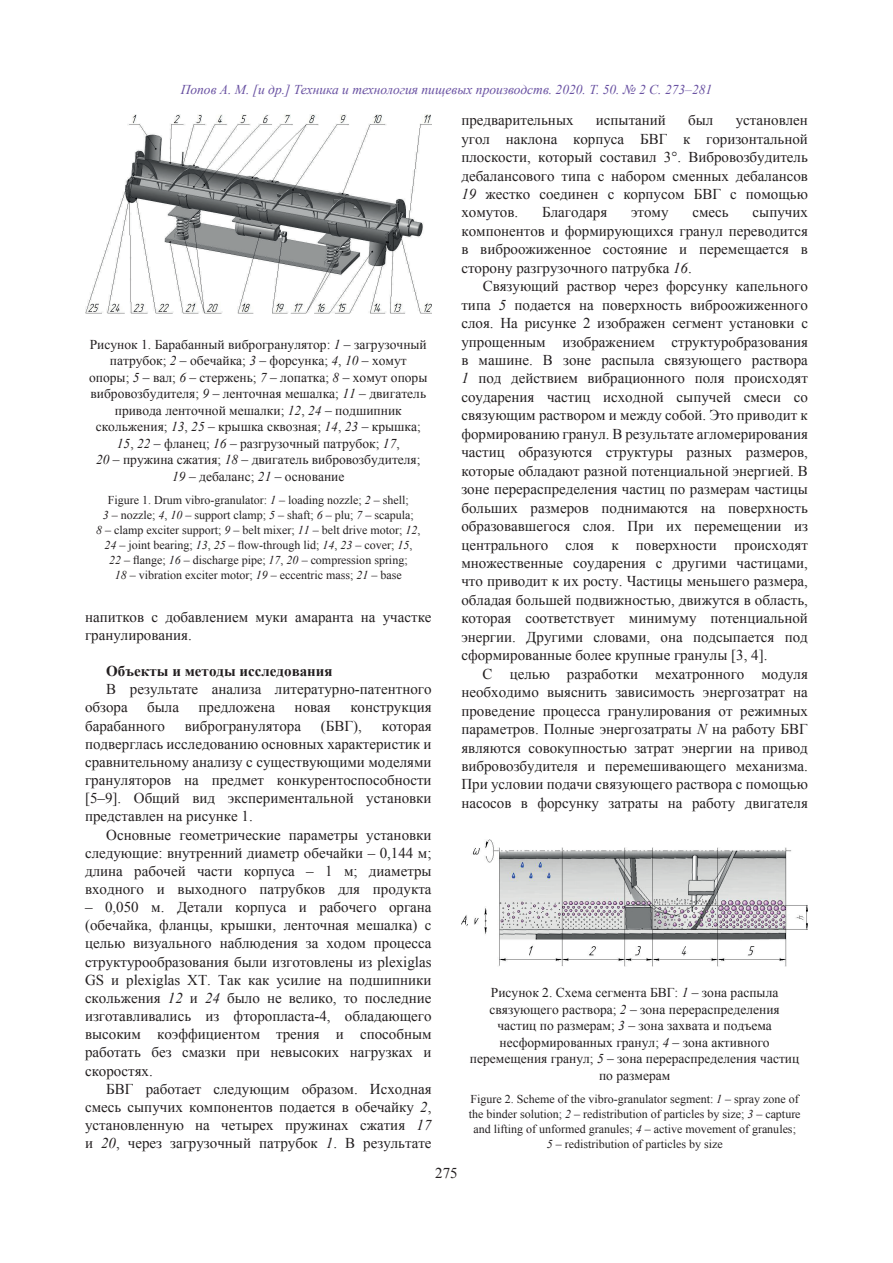
<style>
.page{position:relative;width:893px;height:1263px;background:#fff}
.page>*{position:absolute;margin:0;border:0;box-sizing:border-box;transform-origin:0 0}
.t1{font:15px/18.5px "Times New Roman";color:#231f20;text-align:justify}
.t2{font:700 15px "Times New Roman";color:#231f20}
.t3{font:13.5px/16.5px "Times New Roman";color:#231f20;text-align:center}
.t4{font:italic 13.5px "Times New Roman";color:#6850a1}
.t5{font:12px/15px "Times New Roman";color:#231f20;text-align:center}
.s1{font-style:italic}
</style>
<div class="page">
<img style="left:85px;top:115px;width:347px;height:199px">
<img style="left:461px;top:840px;width:347px;height:126px">
<p class="t4" style="left:181px;top:81px;width:533px">Попов А. М. [и др.] Техника и технология пищевых производств. 2020. Т. 50. № 2 С. 273–281</p>
<p class="t3" style="left:89px;top:335px;width:340px">Рисунок 1. Барабанный виброгранулятор: <span class="s1">1</span> – загрузочный патрубок; <span class="s1">2</span> – обечайка; <span class="s1">3</span> – форсунка; <span class="s1">4</span>, <span class="s1">10</span> – хомут опоры; <span class="s1">5</span> – вал; <span class="s1">6</span> – стержень; <span class="s1">7</span> – лопатка; <span class="s1">8</span> – хомут опоры вибровозбудителя; <span class="s1">9</span> – ленточная мешалка; <span class="s1">11</span> – двигатель привода ленточной мешалки; <span class="s1">12</span>, <span class="s1">24</span> – подшипник скольжения; <span class="s1">13</span>, <span class="s1">25</span> – крышка сквозная; <span class="s1">14</span>, <span class="s1">23</span> – крышка; <span class="s1">15</span>, <span class="s1">22</span> – фланец; <span class="s1">16</span> – разгрузочный патрубок; <span class="s1">17</span>,<br><span class="s1">20</span> – пружина сжатия; <span class="s1">18</span> – двигатель вибровозбудителя; <span class="s1">19</span> – дебаланс; <span class="s1">21</span> – основание</p>
<p class="t5" style="left:96px;top:492px;width:326px">Figure 1. Drum vibro-granulator: <span class="s1">1</span> – loading nozzle; <span class="s1">2</span> – shell;<br><span class="s1">3</span> – nozzle; <span class="s1">4</span>, <span class="s1">10</span> – support clamp; <span class="s1">5</span> – shaft; <span class="s1">6</span> – plu; <span class="s1">7</span> – scapula;<br><span class="s1">8</span> – clamp exciter support; <span class="s1">9</span> – belt mixer; <span class="s1">11</span> – belt drive motor; <span class="s1">12</span>, <span class="s1">24</span> – joint bearing; <span class="s1">13</span>, <span class="s1">25</span> – flow-through lid; <span class="s1">14</span>, <span class="s1">23</span> – cover; <span class="s1">15</span>,<br><span class="s1">22</span> – flange; <span class="s1">16</span> – discharge pipe; <span class="s1">17</span>, <span class="s1">20</span> – compression spring;<br><span class="s1">18</span> – vibration exciter motor; <span class="s1">19</span> – eccentric mass; <span class="s1">21</span> – base</p>
<p class="t1" style="left:85px;top:607px;width:348px">напитков с добавлением муки амаранта на участке гранулирования.</p>
<p class="t2" style="left:106px;top:661px;width:228px">Объекты и методы исследования</p>
<p class="t1" style="left:85px;top:680px;width:348px;text-indent:21px">В результате анализа литературно-патентного обзора</p>
<p class="t1" style="left:147px;top:698px;width:33px">была</p>
<p class="t1" style="left:199px;top:698px;width:78px">предложена</p>
<p class="t1" style="left:295px;top:698px;width:38px">новая</p>
<p class="t1" style="left:350px;top:698px;width:83px">конструкция</p>
<p class="t1" style="left:85px;top:716px;width:81px">барабанного</p>
<p class="t1" style="left:185px;top:716px;width:118px">виброгранулятора</p>
<p class="t1" style="left:321px;top:716px;width:43px">(БВГ),</p>
<p class="t1" style="left:85px;top:716px;width:348px;text-indent:297px">которая подверглась исследованию основных характеристик и сравнительному анализу с существующими моделями грануляторов на предмет конкурентоспособности [5–9]. Общий вид экспериментальной установки представлен на рисунке 1.</p>
<p class="t1" style="left:85px;top:825px;width:348px;text-indent:21px">Основные геометрические параметры установки следующие: внутренний диаметр обечайки – 0,144 м; длина рабочей части корпуса – 1 м; диаметры входного и выходного патрубков для продукта</p>
<p class="t1" style="left:85px;top:898px;width:348px">– 0,050 м. Детали корпуса и рабочего органа (обечайка, фланцы, крышки, ленточная мешалка) с целью визуального наблюдения за ходом процесса структурообразования были изготовлены из plexiglas GS и plexiglas XT. Так как усилие на подшипники скольжения <span class="s1">12</span> и <span class="s1">24</span> было не велико, то последние изготавливались из фторопласта-4, обладающего высоким коэффициентом трения и способным работать без смазки при невысоких нагрузках и скоростях.</p>
<p class="t1" style="left:85px;top:1079px;width:348px;text-indent:21px">БВГ работает следующим образом. Исходная смесь сыпучих компонентов подается в обечайку <span class="s1">2</span>, установленную на четырех пружинах сжатия <span class="s1">17 </span>и <span class="s1">20</span>, через загрузочный патрубок <span class="s1">1</span>. В результате</p>
<p class="t1" style="left:461px;top:111px;width:114px">предварительных</p>
<p class="t1" style="left:596px;top:111px;width:72px">испытаний</p>
<p class="t1" style="left:688px;top:111px;width:27px">был</p>
<p class="t1" style="left:461px;top:111px;width:348px;text-indent:274px">установлен угол наклона корпуса БВГ к горизонтальной плоскости, который составил 3°. Вибровозбудитель дебалансового типа с набором сменных дебалансов <span class="s1">19</span> жестко соединен с корпусом БВГ с помощью хомутов.</p>
<p class="t1" style="left:542px;top:203px;width:67px">Благодаря</p>
<p class="t1" style="left:631px;top:203px;width:39px">этому</p>
<p class="t1" style="left:692px;top:203px;width:38px">смесь</p>
<p class="t1" style="left:461px;top:203px;width:348px;text-indent:291px">сыпучих компонентов и формирующихся гранул переводится в виброожиженное состояние и перемещается в сторону разгрузочного патрубка <span class="s1">16</span>.</p>
<p class="t1" style="left:461px;top:277px;width:348px;text-indent:21px">Связующий раствор через форсунку капельного типа <span class="s1">5</span> подается на поверхность виброожиженного слоя. На рисунке 2 изображен сегмент установки с упрощенным изображением структуробразования в машине. В зоне распыла связующего раствора <span class="s1">1</span> под действием вибрационного поля происходят соударения частиц исходной сыпучей смеси со связующим раствором и между собой. Это приводит к формированию гранул. В результате агломерирования частиц образуются структуры разных размеров, которые обладают разной потенциальной энергией. В зоне перераспределения частиц по размерам частицы больших размеров поднимаются на поверхность образовавшегося слоя. При их перемещении из центрального слоя к поверхности происходят множественные соударения с другими частицами, что приводит к их росту. Частицы меньшего размера, обладая большей подвижностью, движутся в область, которая соответствует минимуму потенциальной энергии. Другими словами, она подсыпается под сформированные более крупные гранулы [3, 4].</p>
<p class="t1" style="left:461px;top:664px;width:348px;text-indent:21px">С целью разработки мехатронного модуля необходимо выяснить зависимость энергозатрат на проведение процесса гранулирования от режимных параметров. Полные энергозатраты <span class="s1">N</span> на работу БВГ являются совокупностью затрат энергии на привод вибровозбудителя и перемешивающего механизма.<br>При условии подачи связующего раствора с помощью насосов в форсунку затраты на работу двигателя</p>
<p class="t3" style="left:470px;top:984px;width:331px">Рисунок 2. Схема сегмента БВГ: <span class="s1">1</span> – зона распыла связующего раствора; <span class="s1">2</span> – зона перераспределения частиц по размерам; <span class="s1">3</span> – зона захвата и подъема несформированных гранул; <span class="s1">4</span> – зона активного перемещения гранул; <span class="s1">5</span> – зона перераспределения частиц по размерам</p>
<p class="t5" style="left:469px;top:1091px;width:333px">Figure 2. Scheme of the vibro-granulator segment: <span class="s1">1</span> – spray zone of the binder solution; <span class="s1">2</span> – redistribution of particles by size; <span class="s1">3</span> – capture and lifting of unformed granules; <span class="s1">4</span> – active movement of granules;<br><span class="s1">5</span> – redistribution of particles by size</p>
<p class="t1" style="left:435px;top:1163px;width:24px">275</p>
</div>
